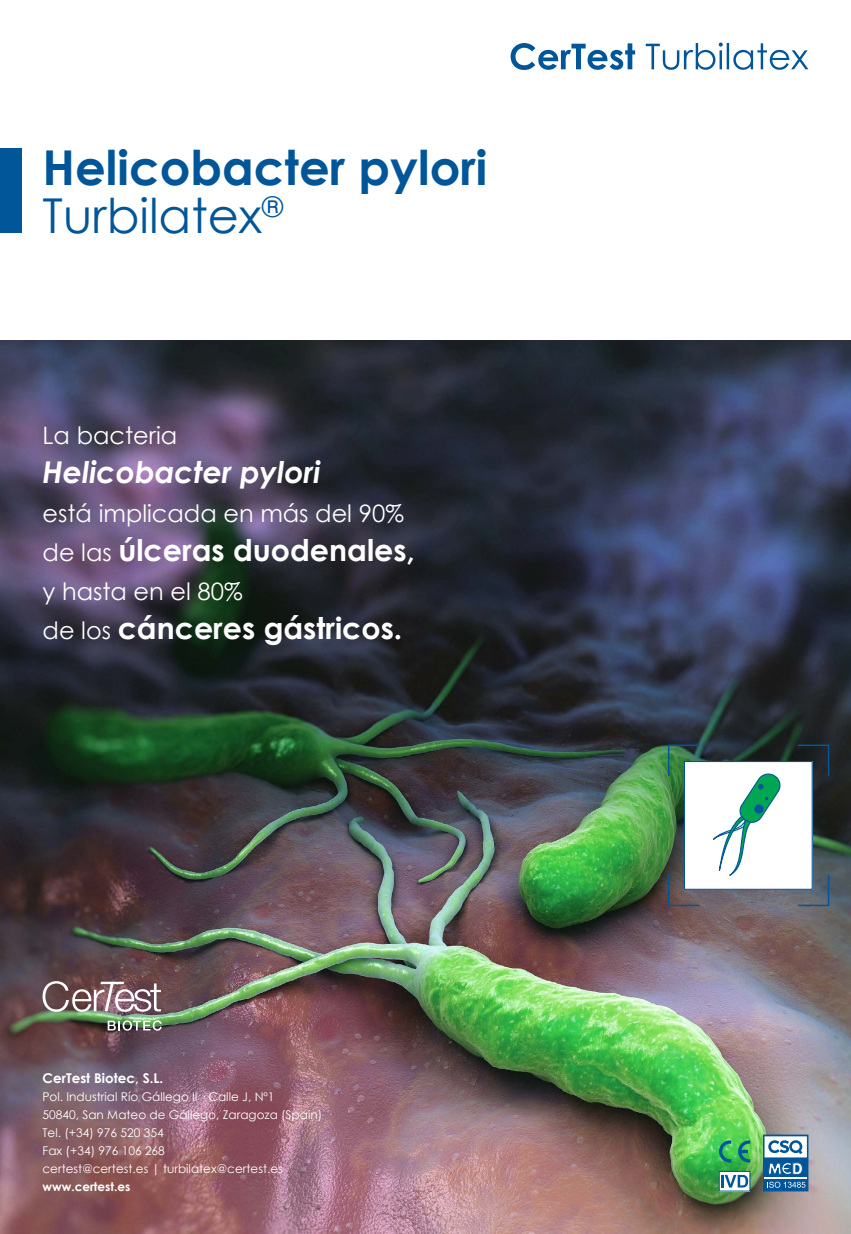
<style>
.page{position:relative;width:851px;height:1234px;background:#fff}
.page>*{position:absolute;margin:0;border:0;box-sizing:border-box;transform-origin:0 0}
.t1{font:700 48px/48px "Century Gothic";color:#005699}
.t2{font:700 30px "Century Gothic";color:#fff}
.t3{font:italic 700 30px "Century Gothic";color:#fff}
.t4{font:24px "Century Gothic";color:#fff}
.t5{font:700 13.5px "Century Gothic";color:#fff}
.t6{font:12px/18px "Century Gothic";color:#fff}
.t7{font:700 12px "Century Gothic";color:#fff}
.s1{font-weight:400}
.s2{font-weight:400;font-size:24px}
</style>
<div class="page">
<img style="left:0;top:340px;width:850px;height:893px">
<div style="left:683px;top:760px;width:129px;height:129px;background:#fff"></div>
<div style="left:0;top:149px;width:21px;height:84px;background:#005699"></div>
<svg style="left:510px;top:43px;width:298px;height:27px"></svg>
<hr style="left:668px;top:744px;width:30px;height:1px;background:#005699">
<hr style="left:667px;top:745px;width:2px;height:30px;background:#005699">
<hr style="left:827px;top:745px;width:2px;height:30px;background:#005699">
<hr style="left:798px;top:744px;width:30px;height:1px;background:#005699">
<hr style="left:798px;top:904px;width:30px;height:2px;background:#005699">
<hr style="left:827px;top:875px;width:2px;height:30px;background:#005699">
<hr style="left:667px;top:875px;width:2px;height:30px;background:#005699">
<hr style="left:668px;top:904px;width:30px;height:2px;background:#005699">
<svg style="left:108px;top:1020px;width:54px;height:10px"></svg>
<svg style="left:43px;top:980px;width:118px;height:31px"></svg>
<div style="left:719px;top:1171px;width:30px;height:20px;background:#fff"></div>
<div style="left:718px;top:1170px;width:32px;height:21px;border:1px solid #005699"></div>
<svg style="left:721px;top:1174px;width:27px;height:13px"></svg>
<svg style="left:719px;top:1140px;width:12px;height:22px"></svg>
<svg style="left:738px;top:1140px;width:12px;height:22px"></svg>
<svg style="left:762px;top:1134px;width:46px;height:57px"></svg>
<div style="left:683px;top:760px;width:129px;height:129px;border:1px solid #005699"></div>
<svg style="left:709px;top:773px;width:72px;height:130px"></svg>
<h1 class="t1" style="left:43px;top:141px;width:446px">Helicobacter pylori<br><span class="s1">Turbilatex</span><sup>®</sup></h1>
<h3 class="t4" style="left:43px;top:418px;width:136px">La bacteria</h3>
<h2 class="t3" style="left:43px;top:449px;width:279px">Helicobacter pylori</h2>
<h3 class="t4" style="left:43px;top:496px;width:363px">está implicada en más del 90%</h3>
<h2 class="t2" style="left:43px;top:527px;width:374px"><span class="s2">de las</span> úlceras duodenales,</h2>
<h3 class="t4" style="left:43px;top:574px;width:202px">y hasta en el 80%</h3>
<h2 class="t2" style="left:43px;top:605px;width:361px"><span class="s2">de los</span> cánceres gástricos.</h2>
<p class="t5" style="left:43px;top:1067px;width:122px">CerTest Biotec, S.L.</p>
<p class="t6" style="left:43px;top:1087px;width:281px">Pol. Industrial Río Gállego II · Calle J, Nº1<br>50840, San Mateo de Gállego, Zaragoza (Spain)<br>Tel. (+34) 976 520 354<br>Fax (+34) 976 106 268<br>certest@certest.es | turbilatex@certest.es</p>
<p class="t7" style="left:43px;top:1177px;width:89px">www.certest.es</p>
</div>
